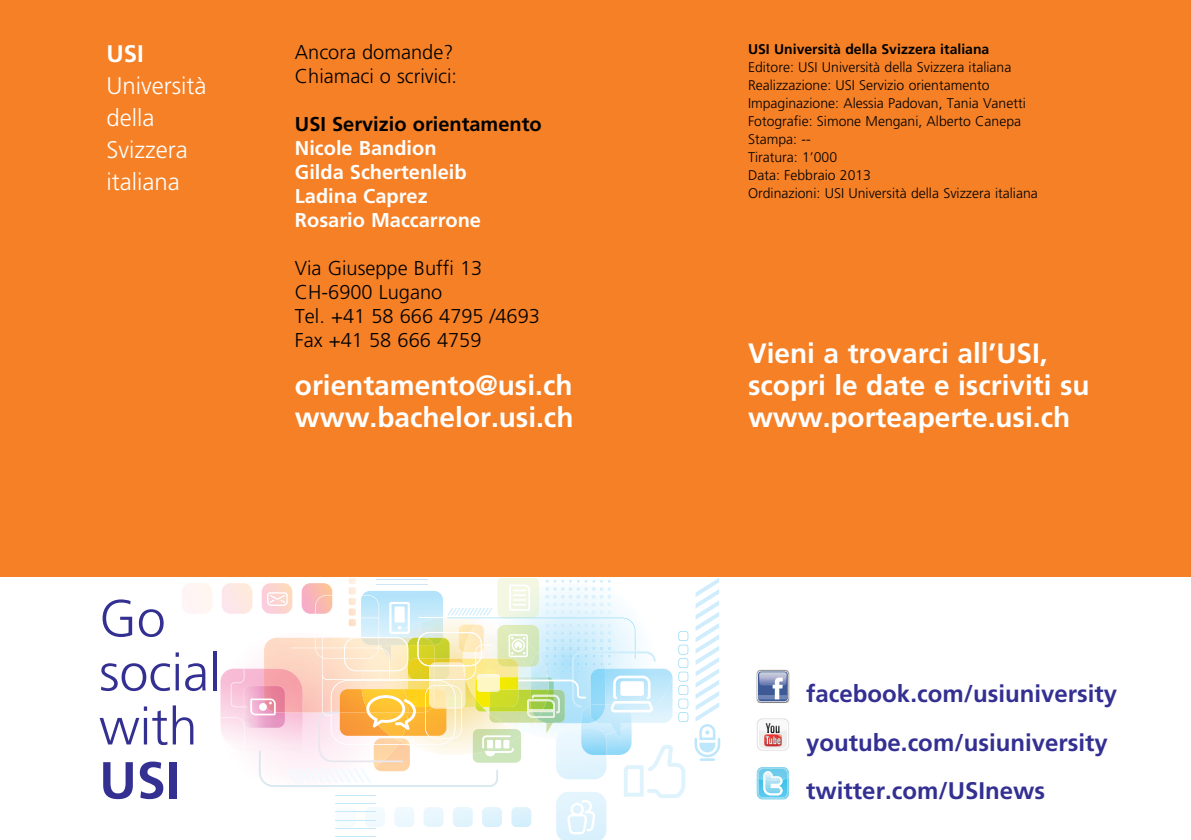
<style>
.page{position:relative;width:1191px;height:840px;background:#fff}
.page>*{position:absolute;margin:0;border:0;box-sizing:border-box;transform-origin:0 0}
.t1{font:300 52px/54px "Frutiger LT Std";color:#333092}
.t2{font:700 28px/32px "Frutiger LT Std";color:#fff}
.t3{font:700 24px/48.6px "Frutiger LT Std";color:#333092}
.t4{font:300 24px/32px "Frutiger LT Std";color:#fff}
.t5{font:300 20px/24px "Frutiger LT Std";color:#000}
.t6{font:700 20px/24px "Frutiger LT Std";color:#fff}
.t7{font:300 14px/18px "Frutiger LT Std";color:#000}
.s1{font-weight:700}
.s2{color:#000}
</style>
<div class="page">
<div style="left:0;top:0;width:1191px;height:575px;background:#f58025"></div>
<svg style="left:756px;top:717px;width:33px;height:33px"></svg>
<div style="left:758px;top:719px;width:30px;height:30px;background:#fff;border-radius:5px"></div>
<svg style="left:759px;top:720px;width:28px;height:28px"></svg>
<svg style="left:759px;top:720px;width:28px;height:26px"></svg>
<img style="left:756px;top:669px;width:33px;height:33px">
<svg style="left:757px;top:670px;width:31px;height:31px"></svg>
<svg style="left:758px;top:671px;width:29px;height:30px"></svg>
<img style="left:759px;top:672px;width:27px;height:5px">
<svg style="left:758px;top:677px;width:29px;height:22px"></svg>
<svg style="left:756px;top:767px;width:33px;height:32px"></svg>
<svg style="left:694px;top:578px;width:26px;height:182px"></svg>
<svg style="left:182px;top:578px;width:506px;height:261px"></svg>
<p class="t4" style="left:107px;top:38px;width:101px"><span class="s1">USI<br></span>Università della<br>Svizzera italiana</p>
<p class="t5" style="left:295px;top:40px;width:164px">Ancora domande?<br>Chiamaci o scrivici:</p>
<p class="t6" style="left:295px;top:112px;width:248px"><span class="s2">USI Servizio orientamento<br></span>Nicole Bandion<br>Gilda Schertenleib<br>Ladina Caprez<br>Rosario Maccarrone</p>
<p class="t5" style="left:295px;top:256px;width:246px">Via Giuseppe Buffi 13<br>CH-6900 Lugano<br>Tel. +41 58 666 4795 /4693<br>Fax +41 58 666 4759</p>
<p class="t1" style="left:99px;top:592px;width:123px">Go social with<br><span class="s1">USI</span></p>
<p class="t2" style="left:295px;top:369px;width:280px">orientamento@usi.ch www.bachelor.usi.ch</p>
<p class="t7" style="left:748px;top:40px;width:291px"><span class="s1">USI Università della Svizzera italiana </span>Editore: USI Università della Svizzera italiana Realizzazione: USI Servizio orientamento Impaginazione: Alessia Padovan, Tania Vanetti Fotografie: Simone Mengani, Alberto Canepa Stampa: --<br>Tiratura: 1’000<br>Data: Febbraio 2013<br>Ordinazioni: USI Università della Svizzera italiana</p>
<p class="t2" style="left:748px;top:337px;width:343px">Vieni a trovarci all’USI, scopri le date e iscriviti su www.porteaperte.usi.ch</p>
<p class="t3" style="left:806px;top:669px;width:312px">facebook.com/usiuniversity youtube.com/usiuniversity twitter.com/USInews</p>
</div>
